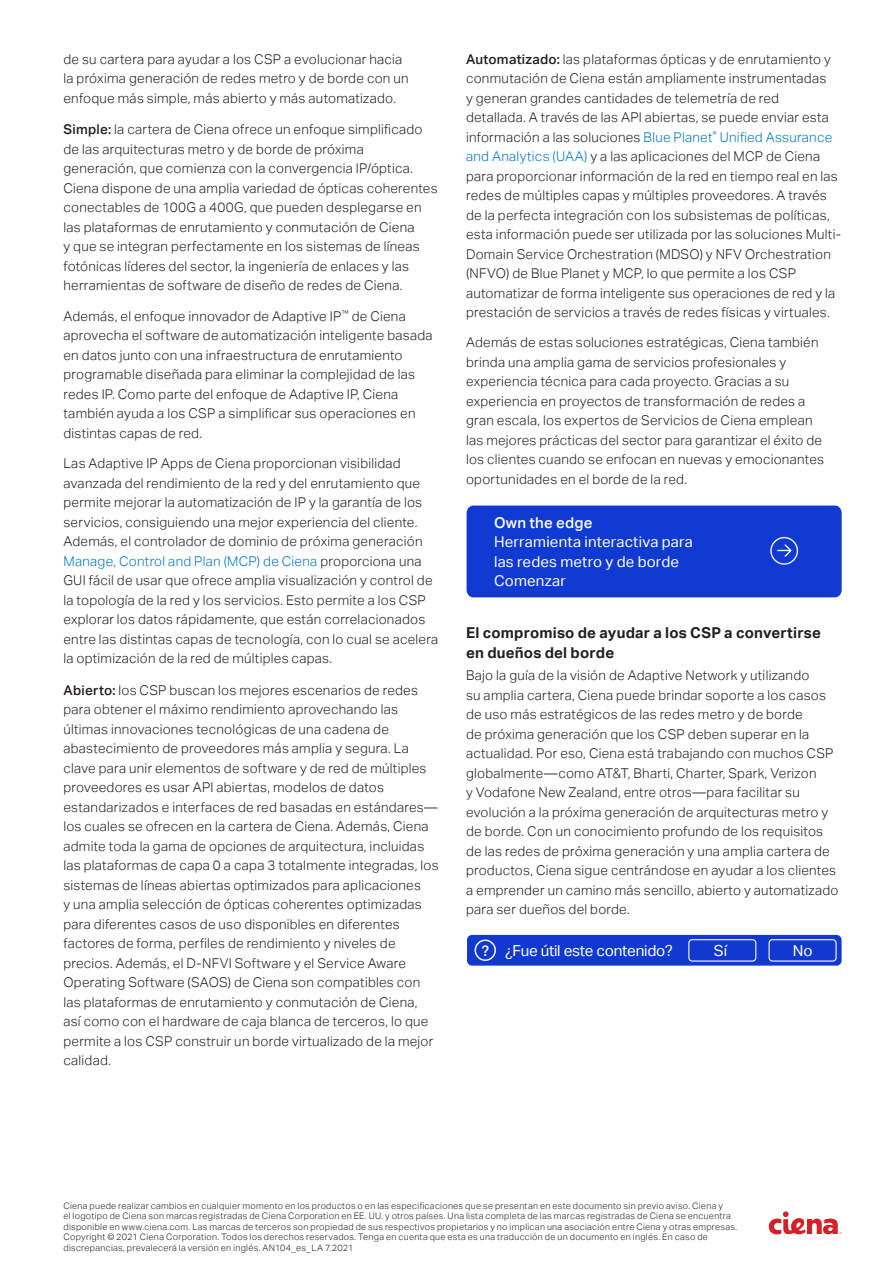
<style>
.page{position:relative;width:893px;height:1263px;background:#fff}
.page>*{position:absolute;margin:0;border:0;box-sizing:border-box;transform-origin:0 0}
.t1{font:15.3px "Aktiv Grotesk";letter-spacing:-.015em;color:#fff}
.Body_Copy{font:15px/19.5px "Aktiv Grotesk";letter-spacing:.015em;color:#fff}
.Headline_for_body_co{font:700 15px/19.5px "Aktiv Grotesk";letter-spacing:.01em;color:#231f20}
.Body_Copy-2{font:300 13.5px/19.5px "Aktiv Grotesk";letter-spacing:.02em;color:#231f20}
.t2{font:300 9px/10.5px "Aktiv Grotesk";letter-spacing:.035em;color:#231f20}
.s1{font-weight:500}
.s2{color:#0076be}
.s3{font-weight:500;font-size:14.55px}
</style>
<div class="page">
<svg style="left:769px;top:1211px;width:72px;height:23px"></svg>
<div style="left:467px;top:506px;width:375px;height:91px;background:#103ad1"></div>
<div style="left:467px;top:935px;width:375px;height:31px;background:#1239cf;border-radius:5px"></div>
<div style="left:475px;top:939px;width:21px;height:22px;border:1px solid #fff;border-radius:50%"></div>
<div style="left:688px;top:939px;width:68px;height:22px;border:1px solid #fff;border-radius:3px"></div>
<div style="left:769px;top:939px;width:68px;height:22px;border:1px solid #fff;border-radius:3px"></div>
<p class="Body_Copy-2" style="left:63px;top:49px;width:347px">de su cartera para ayudar a los CSP a evolucionar hacia la próxima generación de redes metro y de borde con un enfoque más simple, más abierto y más automatizado.</p>
<p class="Body_Copy-2" style="left:63px;top:120px;width:376px"><span class="s1">Simple:</span> la cartera de Ciena ofrece un enfoque simplificado de las arquitecturas metro y de borde de próxima generación, que comienza con la convergencia IP/óptica.<br>Ciena dispone de una amplia variedad de ópticas coherentes conectables de 100G a 400G, que pueden desplegarse en las plataformas de enrutamiento y conmutación de Ciena<br>y que se integran perfectamente en los sistemas de líneas fotónicas líderes del sector, la ingeniería de enlaces y las herramientas de software de diseño de redes de Ciena.</p>
<p class="Body_Copy-2" style="left:63px;top:306px;width:371px">Además, el enfoque innovador de Adaptive IP<sup>™</sup> de Ciena aprovecha el software de automatización inteligente basada en datos junto con una infraestructura de enrutamiento programable diseñada para eliminar la complejidad de las redes IP. Como parte del enfoque de Adaptive IP, Ciena también ayuda a los CSP a simplificar sus operaciones en distintas capas de red.</p>
<p class="Body_Copy-2" style="left:63px;top:454px;width:376px">Las Adaptive IP Apps de Ciena proporcionan visibilidad avanzada del rendimiento de la red y del enrutamiento que permite mejorar la automatización de IP y la garantía de los servicios, consiguiendo una mejor experiencia del cliente.<br>Además, el controlador de dominio de próxima generación <span class="s2">Manage, Control and Plan (MCP) de Ciena</span> proporciona una GUI fácil de usar que ofrece amplia visualización y control de la topología de la red y los servicios. Esto permite a los CSP explorar los datos rápidamente, que están correlacionados entre las distintas capas de tecnología, con lo cual se acelera la optimización de la red de múltiples capas.</p>
<p class="Body_Copy-2" style="left:63px;top:680px;width:377px"><span class="s1">Abierto:</span> los CSP buscan los mejores escenarios de redes para obtener el máximo rendimiento aprovechando las últimas innovaciones tecnológicas de una cadena de abastecimiento de proveedores más amplia y segura. La clave para unir elementos de software y de red de múltiples proveedores es usar API abiertas, modelos de datos estandarizados e interfaces de red basadas en estándares— los cuales se ofrecen en la cartera de Ciena. Además, Ciena admite toda la gama de opciones de arquitectura, incluidas las plataformas de capa 0 a capa 3 totalmente integradas, los sistemas de líneas abiertas optimizados para aplicaciones<br>y una amplia selección de ópticas coherentes optimizadas para diferentes casos de uso disponibles en diferentes factores de forma, perfiles de rendimiento y niveles de precios. Además, el D-NFVI Software y el Service Aware Operating Software (SAOS) de Ciena son compatibles con las plataformas de enrutamiento y conmutación de Ciena,<br>así como con el hardware de caja blanca de terceros, lo que permite a los CSP construir un borde virtualizado de la mejor calidad.</p>
<p class="Body_Copy-2" style="left:466px;top:49px;width:377px"><span class="s1">Automatizado:</span> las plataformas ópticas y de enrutamiento y conmutación de Ciena están ampliamente instrumentadas<br>y generan grandes cantidades de telemetría de red detallada. A través de las API abiertas, se puede enviar esta información a las soluciones <span class="s2">Blue Planet</span><sup>®</sup> <span class="s2">Unified Assurance and Analytics (UAA)</span> y a las aplicaciones del MCP de Ciena para proporcionar información de la red en tiempo real en las redes de múltiples capas y múltiples proveedores. A través de la perfecta integración con los subsistemas de políticas, esta información puede ser utilizada por las soluciones Multi-Domain Service Orchestration (MDSO) y NFV Orchestration (NFVO) de Blue Planet y MCP, lo que permite a los CSP automatizar de forma inteligente sus operaciones de red y la prestación de servicios a través de redes físicas y virtuales.</p>
<p class="Body_Copy-2" style="left:466px;top:333px;width:360px">Además de estas soluciones estratégicas, Ciena también brinda una amplia gama de servicios profesionales y experiencia técnica para cada proyecto. Gracias a su experiencia en proyectos de transformación de redes a gran escala, los expertos de Servicios de Ciena emplean las mejores prácticas del sector para garantizar el éxito de los clientes cuando se enfocan en nuevas y emocionantes oportunidades en el borde de la red.</p>
<p class="Body_Copy" style="left:494px;top:513px;width:200px"><span class="s1">Own the edge<br></span>Herramienta interactiva para las redes metro y de borde<br>Comenzar</p>
<p class="Headline_for_body_co" style="left:466px;top:623px;width:356px">El compromiso de ayudar a los CSP a convertirse en dueños del borde</p>
<p class="Body_Copy-2" style="left:466px;top:666px;width:374px">Bajo la guía de la visión de Adaptive Network y utilizando<br>su amplia cartera, Ciena puede brindar soporte a los casos de uso más estratégicos de las redes metro y de borde<br>de próxima generación que los CSP deben superar en la actualidad. Por eso, Ciena está trabajando con muchos CSP globalmente—como AT&amp;T, Bharti, Charter, Spark, Verizon<br>y Vodafone New Zealand, entre otros—para facilitar su evolución a la próxima generación de arquitecturas metro y de borde. Con un conocimiento profundo de los requisitos de las redes de próxima generación y una amplia cartera de productos, Ciena sigue centrándose en ayudar a los clientes a emprender un camino más sencillo, abierto y automatizado para ser dueños del borde.</p>
<p class="t1" style="left:482px;top:941px;width:193px"><span class="s3">?</span> ¿Fue útil este contenido?</p>
<p class="t1" style="left:714px;top:941px;width:15px">Sí</p>
<p class="t1" style="left:793px;top:941px;width:21px">No</p>
<p class="t2" style="left:63px;top:1200px;width:675px">Ciena puede realizar cambios en cualquier momento en los productos o en las especificaciones que se presentan en este documento sin previo aviso. Ciena y<br>el logotipo de Ciena son marcas registradas de Ciena Corporation en EE. UU. y otros países. Una lista completa de las marcas registradas de Ciena se encuentra disponible en www.ciena.com. Las marcas de terceros son propiedad de sus respectivos propietarios y no implican una asociación entre Ciena y otras empresas.<br>Copyright © 2021 Ciena Corporation. Todos los derechos reservados. Tenga en cuenta que esta es una traducción de un documento en inglés. En caso de discrepancias, prevalecerá la versión en inglés. AN104_es_LA 7.2021</p>
</div>
